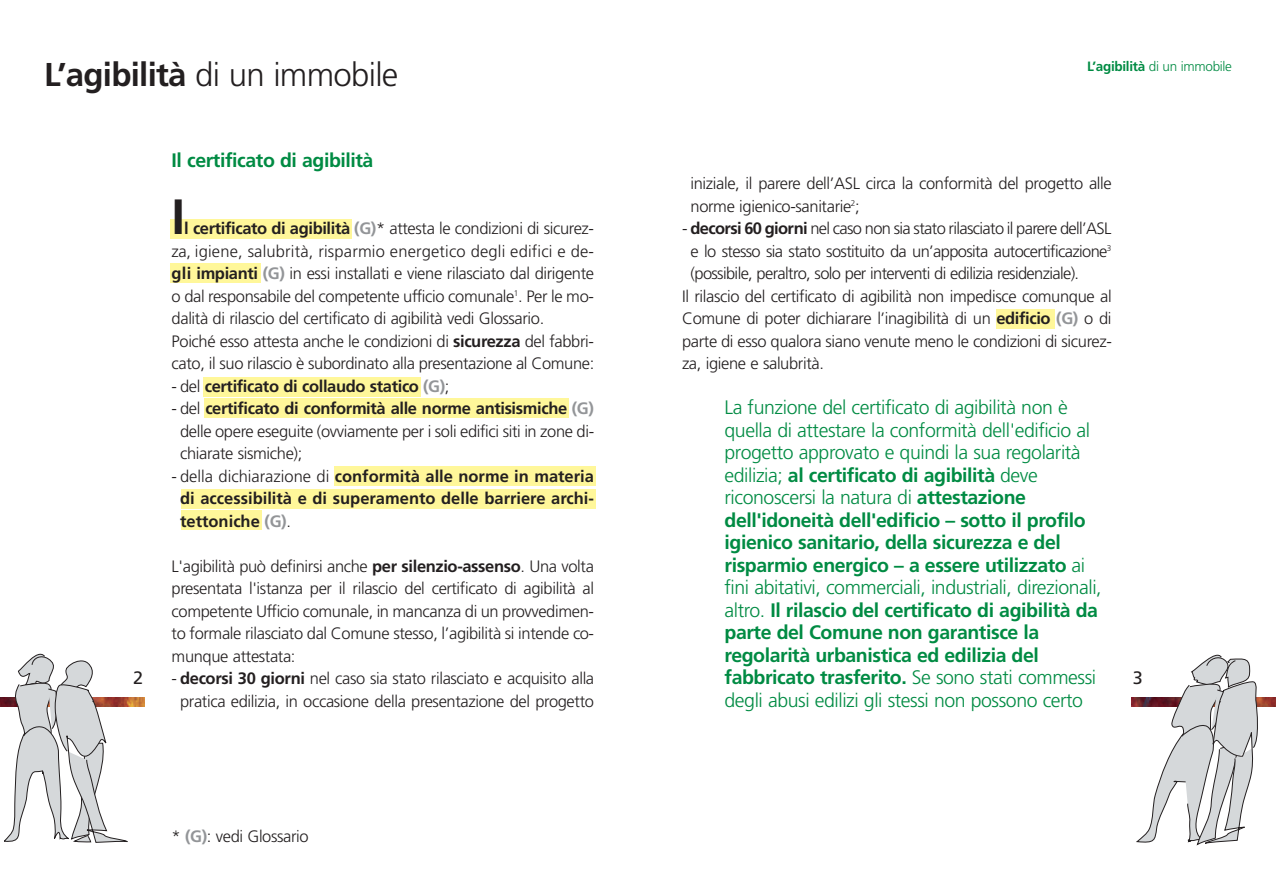
<style>
.page{position:relative;width:1276px;height:893px;background:#fff}
.page>*{position:absolute;margin:0;border:0;box-sizing:border-box;transform-origin:0 0}
.t1{font:700 49.5px "Frutiger";color:#231f20}
.t2{font:300 33px "Frutiger";letter-spacing:-.02em;color:#231f20}
.t3{font:300 19.5px/22.5px "Frutiger";letter-spacing:-.02em;color:#008b43}
.t4{font:700 19.5px "Frutiger";letter-spacing:-.02em;color:#008b43}
.t5{font:18px "Frutiger";color:#231f20}
.t6{font:300 16.5px/22.5px "Frutiger";letter-spacing:-.02em;color:#231f20}
.t7{font:300 16.5px "Frutiger";letter-spacing:-.04em;color:#231f20}
.t8{font:700 16.5px/22.5px "Frutiger";color:#231f20;text-align:justify}
.t9{font:700 16.5px "Frutiger";letter-spacing:-.02em;color:#231f20}
.t10{font:300 13.5px "Frutiger";letter-spacing:-.02em;color:#008b43}
.s1{font-weight:700}
.s2{font-weight:700;color:#939598}
.s3{font-weight:300}
.s4{color:#939598}
</style>
<div class="page">
<div style="left:170px;top:219px;width:182px;height:19px;background:#fff79a"></div>
<div style="left:995px;top:309px;width:59px;height:20px;background:#fff79a"></div>
<div style="left:181px;top:490px;width:414px;height:19px;background:#fff79a"></div>
<div style="left:181px;top:511px;width:80px;height:19px;background:#fff79a"></div>
<div style="left:334px;top:466px;width:261px;height:19px;background:#fff79a"></div>
<div style="left:204px;top:399px;width:365px;height:19px;background:#fff79a"></div>
<div style="left:204px;top:377px;width:217px;height:19px;background:#fff79a"></div>
<div style="left:170px;top:264px;width:90px;height:19px;background:#fff79a"></div>
<img style="left:1131px;top:698px;width:145px;height:8px">
<svg style="left:1136px;top:654px;width:123px;height:191px"></svg>
<img style="left:0;top:698px;width:145px;height:8px">
<svg style="left:4px;top:653px;width:124px;height:190px"></svg>
<h2 class="t2" style="left:44px;top:61px;width:356px"><span class="s1">L’agibilità</span> di un immobile</h2>
<p class="t10" style="left:1087px;top:61px;width:146px"><span class="s1">L’agibilità</span> di un immobile</p>
<p class="t4" style="left:172px;top:152px;width:203px">Il certificato di agibilità</p>
<h1 class="t1" style="left:172px;top:197px;width:15px">I</h1>
<p class="t6" style="left:690px;top:173px;width:423px">iniziale, il parere dell’ASL circa la conformità del progetto alle norme igienico-sanitarie<sup>2</sup>;</p>
<p class="t7" style="left:682px;top:222px;width:431px">- <span class="s1">decorsi 60 giorni</span> nel caso non sia stato rilasciato il parere dell’ASL</p>
<p class="t7" style="left:690px;top:244px;width:422px">e lo stesso sia stato sostituito da un’apposita autocertificazione<sup>3</sup></p>
<p class="t7" style="left:690px;top:267px;width:390px">(possibile, peraltro, solo per interventi di edilizia residenziale).</p>
<p class="t6" style="left:682px;top:286px;width:431px">Il rilascio del certificato di agibilità non impedisce comunque al</p>
<p class="t6" style="left:682px;top:308px;width:431px">Comune di poter dichiarare l’inagibilità di un <span class="s1">edificio</span> <span class="s2">(G)</span> o di</p>
<p class="t6" style="left:682px;top:331px;width:431px">parte di esso qualora siano venute meno le condizioni di sicurez-</p>
<p class="t6" style="left:682px;top:353px;width:143px">za, igiene e salubrità.</p>
<p class="t3" style="left:724px;top:397px;width:379px">La funzione del certificato di agibilità non è quella di attestare la conformità dell'edificio al progetto approvato e quindi la sua regolarità edilizia; <span class="s1">al certificato di agibilità</span> deve riconoscersi la natura di <span class="s1">attestazione dell'idoneità dell'edificio – sotto il profilo igienico sanitario, della sicurezza e del risparmio energico – a essere utilizzato</span> ai fini abitativi, commerciali, industriali, direzionali, altro. <span class="s1">Il rilascio del certificato di agibilità da parte del Comune non garantisce la regolarità urbanistica ed edilizia del fabbricato trasferito.</span> Se sono stati commessi degli abusi edilizi gli stessi non possono certo</p>
<p class="t6" style="left:172px;top:218px;width:424px;text-indent:13px"><span class="s1">l certificato di agibilità</span> <span class="s2">(G)</span>* attesta le condizioni di sicurez&shy;za, igiene, salubrità, risparmio energetico degli edifici e de&shy;<span class="s1">gli impianti</span> <span class="s2">(G)</span> in essi installati e viene rilasciato dal dirigente o dal responsabile del competente ufficio comunale<sup>1</sup>. Per le mo&shy;dalità di rilascio del certificato di agibilità vedi Glossario.<br>Poiché esso attesta anche le condizioni di <span class="s1">sicurezza</span> del fabbri&shy;cato, il suo rilascio è subordinato alla presentazione al Comune:</p>
<p class="t9" style="left:172px;top:379px;width:279px"><span class="s3">- del</span> certificato di collaudo statico <span class="s4">(G)</span><span class="s3">;</span></p>
<p class="t6" style="left:180px;top:398px;width:415px;text-align:justify;text-indent:-9px">- del <span class="s1">certificato di conformità alle norme antisismiche</span> <span class="s2">(G) </span>delle opere eseguite (ovviamente per i soli edifici siti in zone di&shy;chiarate sismiche);</p>
<p class="t8" style="left:180px;top:466px;width:415px;text-indent:-9px"><span class="s3">- della dichiarazione di</span> conformità alle norme in materia di accessibilità e di superamento delle barriere archi&shy;tettoniche <span class="s4">(G)</span><span class="s3">.</span></p>
<p class="t6" style="left:172px;top:556px;width:424px;text-align:justify">L'agibilità può definirsi anche <span class="s1">per silenzio-assenso</span>. Una volta presentata l'istanza per il rilascio del certificato di agibilità al competente Ufficio comunale, in mancanza di un provvedimen&shy;to formale rilasciato dal Comune stesso, l’agibilità si intende co&shy;munque attestata:</p>
<p class="t6" style="left:172px;top:668px;width:424px;text-align:center">- <span class="s1">decorsi 30 giorni</span> nel caso sia stato rilasciato e acquisito alla pratica edilizia, in occasione della presentazione del progetto</p>
<p class="t5" style="left:133px;top:670px;width:12px">2</p>
<p class="t5" style="left:1133px;top:670px;width:12px">3</p>
<p class="t6" style="left:172px;top:826px;width:139px">* <span class="s2">(G)</span>: vedi Glossario</p>
</div>
